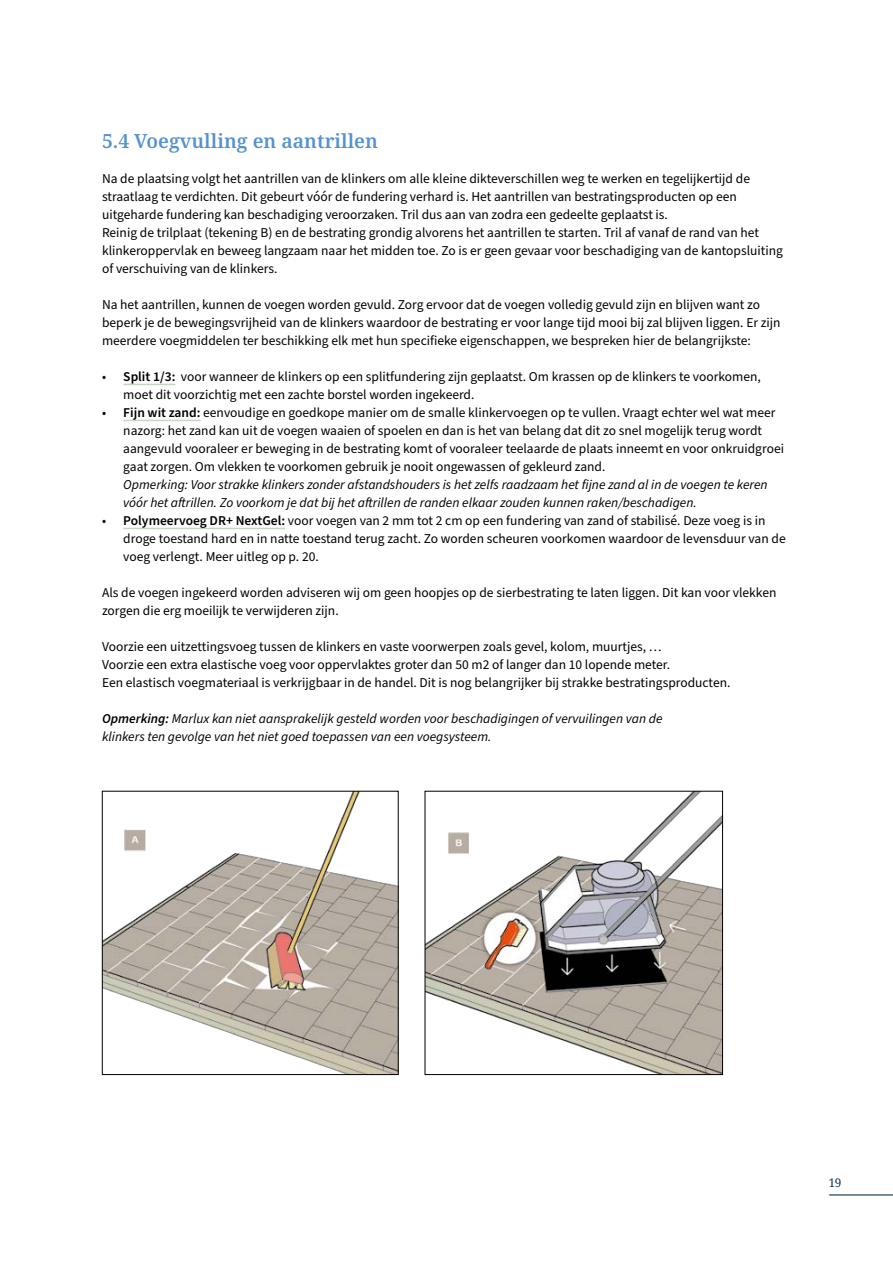
<style>
.page{position:relative;width:893px;height:1263px;background:#fff}
.page>*{position:absolute;margin:0;border:0;box-sizing:border-box;transform-origin:0 0}
.t1{font:600 19.5px "Noto Serif";color:#5692ce}
.t2{font:13.5px/18px "Source Sans Pro";color:#000}
.t3{font:italic 13.5px/18px "Source Sans Pro";color:#000}
.t4{font:12px "Noto Serif";color:#203b54}
.s1{font-weight:600}
</style>
<div class="page">
<hr style="left:829px;top:1194px;width:64px;height:1px;background:#203b54">
<img style="left:104px;top:793px;width:292px;height:280px">
<div style="left:102px;top:791px;width:296px;height:284px;border:1px solid #000"></div>
<img style="left:427px;top:793px;width:294px;height:280px">
<div style="left:425px;top:791px;width:298px;height:284px;border:1px solid #000"></div>
<hr style="left:123px;top:384px;width:52px;height:1px;background:#c7d5c3">
<hr style="left:123px;top:420px;width:78px;height:1px;background:#c7d5c3">
<hr style="left:123px;top:528px;width:162px;height:1px;background:#c7d5c3">
<h1 class="t1" style="left:102px;top:128px;width:277px">5.4 Voegvulling en aantrillen</h1>
<p class="t2" style="left:102px;top:170px;width:682px">Na de plaatsing volgt het aantrillen van de klinkers om alle kleine dikteverschillen weg te werken en tegelijkertijd de straatlaag te verdichten. Dit gebeurt vóór de fundering verhard is. Het aantrillen van bestratingsproducten op een uitgeharde fundering kan beschadiging veroorzaken. Tril dus aan van zodra een gedeelte geplaatst is.<br>Reinig de trilplaat (tekening B) en de bestrating grondig alvorens het aantrillen te starten. Tril af vanaf de rand van het klinkeroppervlak en beweeg langzaam naar het midden toe. Zo is er geen gevaar voor beschadiging van de kantopsluiting of verschuiving van de klinkers.</p>
<p class="t2" style="left:102px;top:296px;width:680px">Na het aantrillen, kunnen de voegen worden gevuld. Zorg ervoor dat de voegen volledig gevuld zijn en blijven want zo beperk je de bewegingsvrijheid van de klinkers waardoor de bestrating er voor lange tijd mooi bij zal blijven liggen. Er zijn meerdere voegmiddelen ter beschikking elk met hun specifieke eigenschappen, we bespreken hier de belangrijkste:</p>
<p class="t2" style="left:123px;top:368px;width:639px;text-indent:-21px">• <span class="s1">Split 1/3:</span> voor wanneer de klinkers op een splitfundering zijn geplaatst. Om krassen op de klinkers te voorkomen, moet dit voorzichtig met een zachte borstel worden ingekeerd.</p>
<p class="t2" style="left:123px;top:404px;width:662px;text-indent:-21px">• <span class="s1">Fijn wit zand:</span> eenvoudige en goedkope manier om de smalle klinkervoegen op te vullen. Vraagt echter wel wat meer nazorg: het zand kan uit de voegen waaien of spoelen en dan is het van belang dat dit zo snel mogelijk terug wordt aangevuld vooraleer er beweging in de bestrating komt of vooraleer teelaarde de plaats inneemt en voor onkruidgroei gaat zorgen. Om vlekken te voorkomen gebruik je nooit ongewassen of gekleurd zand.</p>
<p class="t3" style="left:123px;top:476px;width:646px">Opmerking: Voor strakke klinkers zonder afstandshouders is het zelfs raadzaam het fijne zand al in de voegen te keren vóór het aftrillen. Zo voorkom je dat bij het aftrillen de randen elkaar zouden kunnen raken/beschadigen.</p>
<p class="t2" style="left:123px;top:512px;width:664px;text-indent:-21px">• <span class="s1">Polymeervoeg DR+ NextGel:</span> voor voegen van 2 mm tot 2 cm op een fundering van zand of stabilisé. Deze voeg is in droge toestand hard en in natte toestand terug zacht. Zo worden scheuren voorkomen waardoor de levensduur van de voeg verlengt. Meer uitleg op p. 20.</p>
<p class="t2" style="left:102px;top:584px;width:676px">Als de voegen ingekeerd worden adviseren wij om geen hoopjes op de sierbestrating te laten liggen. Dit kan voor vlekken zorgen die erg moeilijk te verwijderen zijn.</p>
<p class="t2" style="left:102px;top:638px;width:630px">Voorzie een uitzettingsvoeg tussen de klinkers en vaste voorwerpen zoals gevel, kolom, muurtjes, …<br>Voorzie een extra elastische voeg voor oppervlaktes groter dan 50 m2 of langer dan 10 lopende meter.<br>Een elastisch voegmateriaal is verkrijgbaar in de handel. Dit is nog belangrijker bij strakke bestratingsproducten.</p>
<p class="t3" style="left:102px;top:710px;width:562px"><span class="s1">Opmerking:</span> Marlux kan niet aansprakelijk gesteld worden voor beschadigingen of vervuilingen van de klinkers ten gevolge van het niet goed toepassen van een voegsysteem.</p>
<p class="t4" style="left:829px;top:1174px;width:14px">19</p>
</div>
